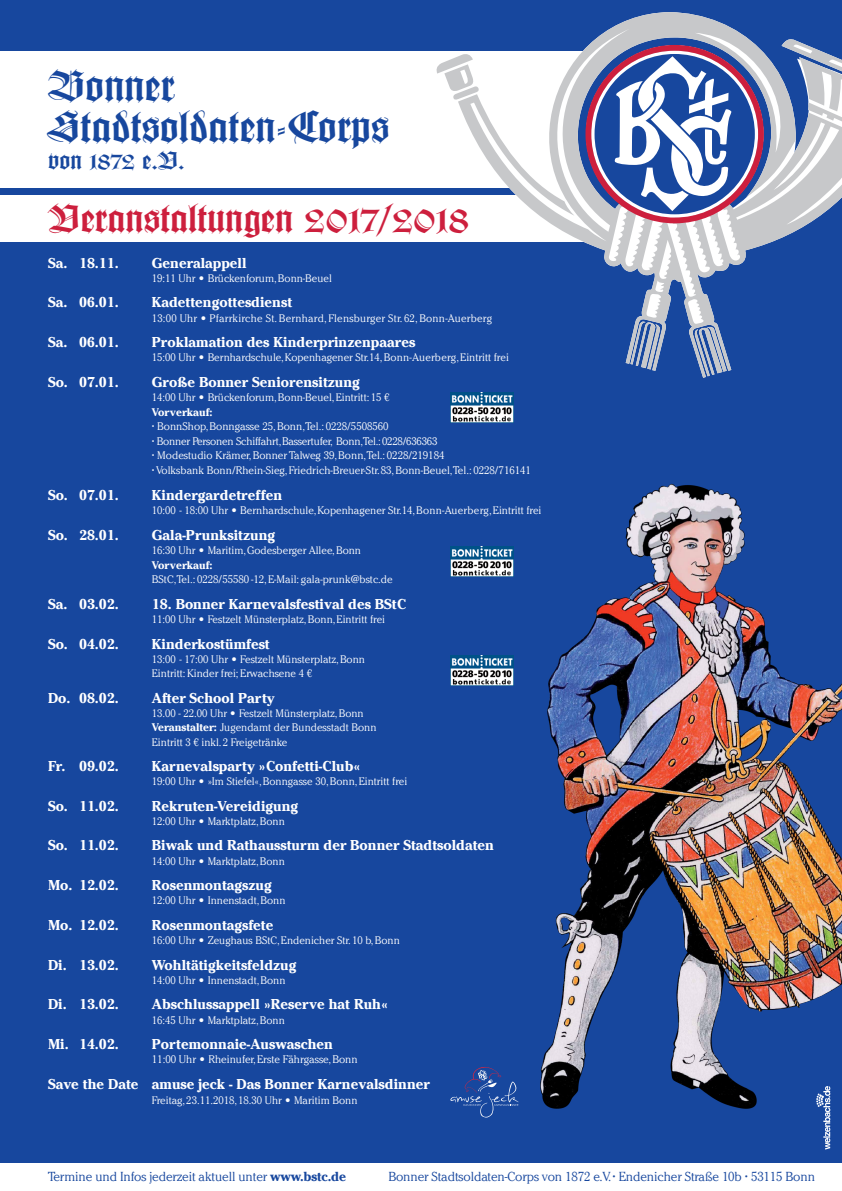
<style>
.page{position:relative;width:842px;height:1191px;background:#fff}
.page>*{position:absolute;margin:0;border:0;box-sizing:border-box;transform-origin:0 0}
.t1{font:43.5px/41.3px "Wilhelm Klingspor Gotisch Wd";color:#17479e}
.t2{font:39.15px "Wilhelm Klingspor Gotisch Wd";color:#cd1f3d}
.t3{font:25px "Wilhelm Klingspor Gotisch Wd";color:#17479e}
.t4{font:700 14.2px "Cheltenham LT";color:#fff}
.t5{font:300 13px "Cheltenham LT";letter-spacing:-.01em;color:#17479e}
.t6{font:300 11px "Cheltenham LT";color:#fff}
.t7{font:300 10.95px "Cheltenham LT";color:#fff}
.t8{font:300 10.95px "Cheltenham LT";letter-spacing:-.02em;color:#fff}
.t9{font:700 10.95px "Cheltenham LT";color:#fff}
.t10{font:300 10.85px/14.4px "Cheltenham LT";color:#fff}
.t11{font:300 10.85px "Cheltenham LT";letter-spacing:.02em;color:#fff}
.s1{font-weight:700}
.s2{font-weight:700;font-size:10.95px}
</style>
<div class="page">
<div style="left:0;top:0;width:842px;height:1163px;background:#17479e"></div>
<div style="left:0;top:52px;width:645px;height:136px;background:#fff"></div>
<div style="left:0;top:195px;width:666px;height:47px;background:#fff"></div>
<svg style="left:436px;top:12px;width:298px;height:366px"></svg>
<svg style="left:536px;top:29px;width:306px;height:347px"></svg>
<img style="left:540px;top:483px;width:302px;height:631px">
<img style="left:450px;top:393px;width:63px;height:30px">
<img style="left:450px;top:655px;width:63px;height:30px">
<svg style="left:816px;top:1086px;width:14px;height:63px"></svg>
<img style="left:450px;top:546px;width:63px;height:31px">
<svg style="left:450px;top:1067px;width:68px;height:50px"></svg>
<h1 class="t1" style="left:48px;top:67px;width:343px">Bonner<br>Stadtsoldaten-Corps</h1>
<h3 class="t3" style="left:48px;top:146px;width:138px">von 1872 e.V.</h3>
<h2 class="t2" style="left:50px;top:197px;width:421px">Veranstaltungen 2017/2018</h2>
<h3 class="t4" style="left:48px;top:254px;width:72px">Sa. 18.11.</h3>
<h3 class="t4" style="left:152px;top:254px;width:96px">Generalappell</h3>
<p class="t10" style="left:152px;top:271px;width:182px">19:11 Uhr <span class="s1">•</span> Brückenforum, Bonn-Beuel</p>
<h3 class="t4" style="left:48px;top:294px;width:72px">Sa. 06.01.</h3>
<h3 class="t4" style="left:152px;top:294px;width:142px">Kadettengottesdienst</h3>
<p class="t11" style="left:152px;top:311px;width:342px">13:00 Uhr <span class="s1">•</span> Pfarrkirche St. Bernhard, Flensburger Str. 62, Bonn-Auerberg</p>
<h3 class="t4" style="left:48px;top:333px;width:72px">Sa. 06.01.</h3>
<h3 class="t4" style="left:152px;top:333px;width:265px">Proklamation des Kinderprinzenpaares</h3>
<p class="t10" style="left:152px;top:350px;width:359px">15:00 Uhr <span class="s1">•</span> Bernhardschule, Kopenhagener Str.14, Bonn-Auerberg, Eintritt frei</p>
<h3 class="t4" style="left:48px;top:373px;width:72px">So. 07.01.</h3>
<h3 class="t4" style="left:152px;top:373px;width:210px">Große Bonner Seniorensitzung</h3>
<p class="t10" style="left:152px;top:390px;width:239px">14:00 Uhr <span class="s1">•</span> Brückenforum, Bonn-Beuel, Eintritt: 15 €</p>
<p class="t9" style="left:152px;top:405px;width:62px">Vorverkauf:</p>
<p class="t7" style="left:152px;top:420px;width:238px">• BonnShop, Bonngasse 25, Bonn,Tel.: 0228/5508560</p>
<p class="t8" style="left:152px;top:435px;width:287px">• Bonner Personen Schiffahrt, Bassertufer, Bonn,Tel.: 0228/636363</p>
<p class="t7" style="left:152px;top:449px;width:294px">• Modestudio Krämer, Bonner Talweg 39, Bonn,Tel.: 0228/219184</p>
<p class="t7" style="left:152px;top:464px;width:381px">• Volksbank Bonn/Rhein-Sieg, Friedrich-Breuer-Str. 83, Bonn-Beuel,Tel.: 0228/716141</p>
<h3 class="t4" style="left:48px;top:486px;width:72px">So. 07.01.</h3>
<h3 class="t4" style="left:152px;top:486px;width:132px">Kindergardetreffen</h3>
<p class="t10" style="left:152px;top:503px;width:391px">10:00 - 18:00 Uhr <span class="s1">•</span> Bernhardschule, Kopenhagener Str.14, Bonn-Auerberg, Eintritt frei</p>
<h3 class="t4" style="left:48px;top:526px;width:72px">So. 28.01.</h3>
<h3 class="t4" style="left:152px;top:526px;width:125px">Gala-Prunksitzung</h3>
<p class="t10" style="left:152px;top:543px;width:211px">16:30 Uhr <span class="s1">•</span> Maritim, Godesberger Allee, Bonn</p>
<p class="t9" style="left:152px;top:558px;width:62px">Vorverkauf:</p>
<p class="t7" style="left:152px;top:573px;width:242px">BStC,Tel.: 0228/55580 -12, E-Mail: gala-prunk@bstc.de</p>
<h3 class="t4" style="left:48px;top:595px;width:72px">Sa. 03.02.</h3>
<h3 class="t4" style="left:152px;top:595px;width:256px">18. Bonner Karnevalsfestival des BStC</h3>
<p class="t10" style="left:152px;top:612px;width:235px">11:00 Uhr <span class="s1">•</span> Festzelt Münsterplatz, Bonn, Eintritt frei</p>
<h3 class="t4" style="left:48px;top:635px;width:72px">So. 04.02.</h3>
<h3 class="t4" style="left:152px;top:635px;width:119px">Kinderkostümfest</h3>
<p class="t10" style="left:152px;top:652px;width:215px;line-height:14.2px">13:00 - 17:00 Uhr <span class="s1">•</span> Festzelt Münsterplatz, Bonn<br>Eintritt: Kinder frei; Erwachsene 4 €</p>
<h3 class="t4" style="left:48px;top:689px;width:72px">Do. 08.02.</h3>
<h3 class="t4" style="left:152px;top:689px;width:124px">After School Party</h3>
<p class="t10" style="left:152px;top:705px;width:226px">13.00 - 22.00 Uhr <span class="s1">•</span> Festzelt Münsterplatz, Bonn<br><span class="s2">Veranstalter:</span> Jugendamt der Bundesstadt Bonn<br>Eintritt 3 € inkl. 2 Freigetränke</p>
<h3 class="t4" style="left:48px;top:757px;width:72px">Fr. 09.02.</h3>
<h3 class="t4" style="left:152px;top:757px;width:210px">Karnevalsparty »Confetti-Club«</h3>
<p class="t10" style="left:152px;top:774px;width:257px">19:00 Uhr <span class="s1">•</span> »Im Stiefel«, Bonngasse 30, Bonn, Eintritt frei</p>
<h3 class="t4" style="left:48px;top:797px;width:72px">So. 11.02.</h3>
<h3 class="t4" style="left:152px;top:797px;width:148px">Rekruten-Vereidigung</h3>
<p class="t10" style="left:152px;top:814px;width:134px">12:00 Uhr <span class="s1">•</span> Marktplatz, Bonn</p>
<h3 class="t4" style="left:48px;top:837px;width:72px">So. 11.02.</h3>
<h3 class="t4" style="left:152px;top:837px;width:344px">Biwak und Rathaussturm der Bonner Stadtsoldaten</h3>
<p class="t10" style="left:152px;top:853px;width:134px">14:00 Uhr <span class="s1">•</span> Marktplatz, Bonn</p>
<h3 class="t4" style="left:48px;top:876px;width:72px">Mo. 12.02.</h3>
<h3 class="t4" style="left:152px;top:876px;width:121px">Rosenmontagszug</h3>
<p class="t10" style="left:152px;top:893px;width:135px">12:00 Uhr <span class="s1">•</span> Innenstadt, Bonn</p>
<h3 class="t4" style="left:48px;top:916px;width:72px">Mo. 12.02.</h3>
<h3 class="t4" style="left:152px;top:916px;width:123px">Rosenmontagsfete</h3>
<p class="t10" style="left:152px;top:933px;width:249px">16:00 Uhr <span class="s1">•</span> Zeughaus BStC, Endenicher Str. 10 b, Bonn</p>
<h3 class="t4" style="left:48px;top:956px;width:72px">Di. 13.02.</h3>
<h3 class="t4" style="left:152px;top:956px;width:146px">Wohltätigkeitsfeldzug</h3>
<p class="t10" style="left:152px;top:972px;width:135px">14:00 Uhr <span class="s1">•</span> Innenstadt, Bonn</p>
<h3 class="t4" style="left:48px;top:995px;width:72px">Di. 13.02.</h3>
<h3 class="t4" style="left:152px;top:995px;width:238px">Abschlussappell »Reserve hat Ruh«</h3>
<p class="t10" style="left:152px;top:1012px;width:134px">16:45 Uhr <span class="s1">•</span> Marktplatz, Bonn</p>
<h3 class="t4" style="left:48px;top:1035px;width:72px">Mi. 14.02.</h3>
<h3 class="t4" style="left:152px;top:1035px;width:183px">Portemonnaie-Auswaschen</h3>
<p class="t6" style="left:152px;top:1053px;width:207px">11:00 Uhr <span class="s1">•</span> Rheinufer, Erste Fährgasse, Bonn</p>
<h3 class="t4" style="left:48px;top:1075px;width:383px">Save the Date amuse jeck - Das Bonner Karnevalsdinner</h3>
<p class="t10" style="left:152px;top:1092px;width:207px">Freitag, 23.11.2018, 18.30 Uhr <span class="s1">•</span> Maritim Bonn</p>
<p class="t5" style="left:48px;top:1168px;width:300px">Termine und Infos jederzeit aktuell unter <span class="s1">www.bstc.de</span></p>
<p class="t5" style="left:388px;top:1168px;width:428px">Bonner Stadtsoldaten-Corps von 1872 e.V. • Endenicher Straße 10b • 53115 Bonn</p>
</div>
